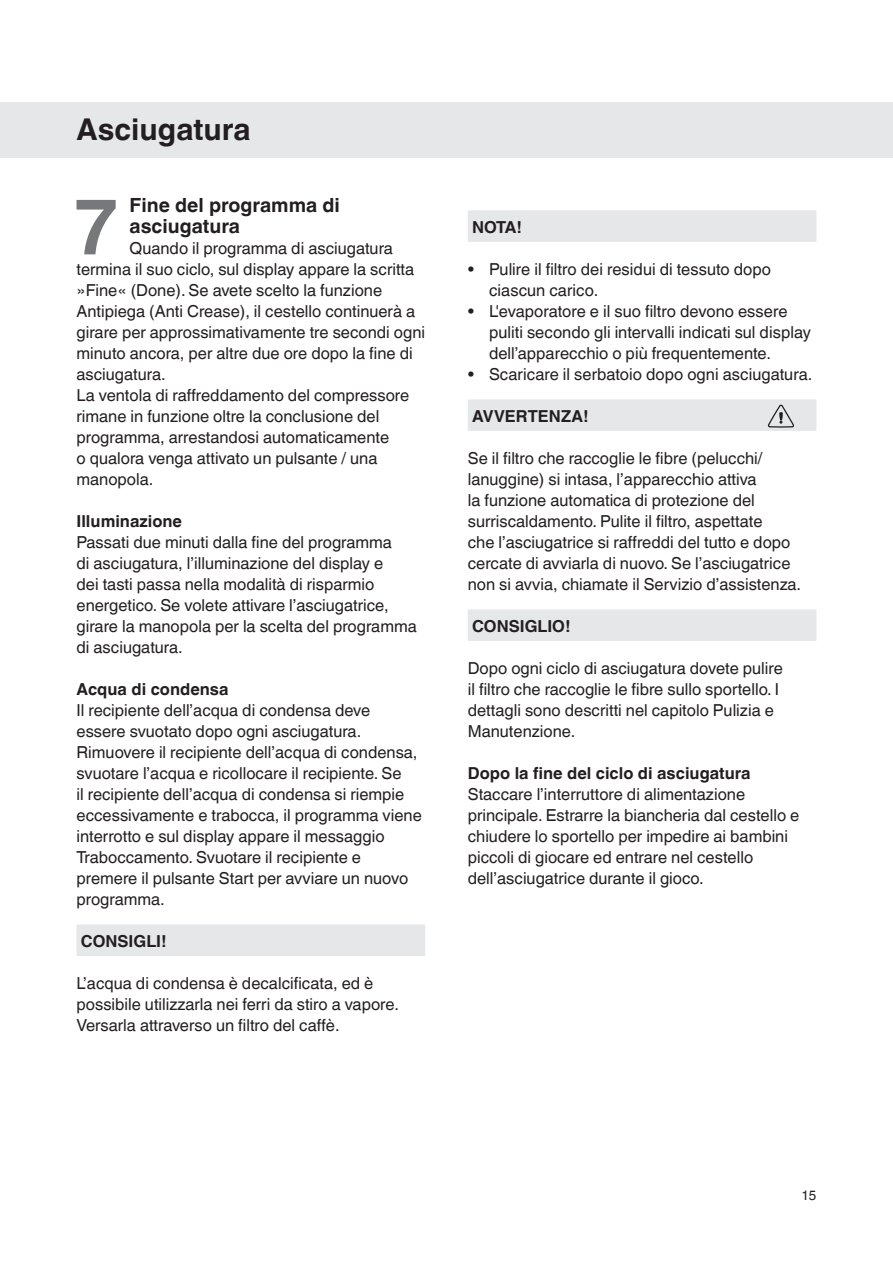
<style>
.page{position:relative;width:893px;height:1263px;background:#fff}
.page>*{position:absolute;margin:0;border:0;box-sizing:border-box;transform-origin:0 0}
.naslov_2{font:700 78px "Helvetica Linotype";color:#76787b}
.naslov_1-1{font:700 30px "Helvetica Linotype";color:#231f20}
.naslov_2-2{font:700 19.5px/21px "Helvetica Linotype";color:#231f20}
.tekst{font:16.5px/21px "Helvetica Linotype";color:#231f20}
.naslov_3{font:700 16.5px "Helvetica Linotype";color:#231f20}
.podnaslov_v_sivini{font:700 16.5px "Helvetica Linotype";color:#231f20}
.t1{font:13.5px "Helvetica Linotype";color:#231f20}
</style>
<div class="page">
<div style="left:0;top:102px;width:893px;height:55px;background:#e6e7e9"></div>
<div style="left:77px;top:924px;width:348px;height:32px;background:#e6e7e9"></div>
<div style="left:468px;top:210px;width:348px;height:32px;background:#e6e7e9"></div>
<div style="left:468px;top:399px;width:348px;height:32px;background:#e6e7e9"></div>
<div style="left:468px;top:609px;width:348px;height:32px;background:#e6e7e9"></div>
<svg style="left:767px;top:404px;width:27px;height:24px"></svg>
<p class="naslov_1-1" style="left:77px;top:113px;width:176px">Asciugatura</p>
<p class="naslov_2" style="left:74px;top:182px;width:46px">7</p>
<p class="naslov_2-2" style="left:130px;top:195px;width:212px">Fine del programma di asciugatura</p>
<p class="tekst" style="left:77px;top:238px;width:350px;text-indent:53px">Quando il programma di asciugatura termina il suo ciclo, sul display appare la scritta »Fine« (Done). Se avete scelto la funzione Antipiega (Anti Crease), il cestello continuerà a girare per approssimativamente tre secondi ogni minuto ancora, per altre due ore dopo la fine di asciugatura.</p>
<p class="tekst" style="left:77px;top:385px;width:334px">La ventola di raffreddamento del compressore rimane in funzione oltre la conclusione del programma, arrestandosi automaticamente<br>o qualora venga attivato un pulsante / una manopola.</p>
<p class="naslov_3" style="left:77px;top:512px;width:107px">Illuminazione</p>
<p class="tekst" style="left:77px;top:532px;width:342px">Passati due minuti dalla fine del programma<br>di asciugatura, l’illuminazione del display e<br>dei tasti passa nella modalità di risparmio energetico. Se volete attivare l’asciugatrice, girare la manopola per la scelta del programma di asciugatura.</p>
<p class="naslov_3" style="left:77px;top:680px;width:154px">Acqua di condensa</p>
<p class="tekst" style="left:77px;top:700px;width:347px">Il recipiente dell’acqua di condensa deve essere svuotato dopo ogni asciugatura.<br>Rimuovere il recipiente dell’acqua di condensa, svuotare l’acqua e ricollocare il recipiente. Se<br>il recipiente dell’acqua di condensa si riempie eccessivamente e trabocca, il programma viene interrotto e sul display appare il messaggio Traboccamento. Svuotare il recipiente e premere il pulsante Start per avviare un nuovo programma.</p>
<p class="podnaslov_v_sivini" style="left:81px;top:932px;width:87px">CONSIGLI!</p>
<p class="tekst" style="left:77px;top:973px;width:324px">L’acqua di condensa è decalcificata, ed è possibile utilizzarla nei ferri da stiro a vapore.<br>Versarla attraverso un filtro del caffè.</p>
<p class="podnaslov_v_sivini" style="left:472px;top:218px;width:51px">NOTA!</p>
<p class="tekst" style="left:489px;top:259px;width:283px;text-indent:-21px">• Pulire il filtro dei residui di tessuto dopo ciascun carico.</p>
<p class="tekst" style="left:489px;top:301px;width:323px;text-indent:-21px">• L'evaporatore e il suo filtro devono essere puliti secondo gli intervalli indicati sul display dell’apparecchio o più frequentemente.</p>
<p class="tekst" style="left:468px;top:364px;width:346px">• Scaricare il serbatoio dopo ogni asciugatura.</p>
<p class="podnaslov_v_sivini" style="left:472px;top:407px;width:118px">AVVERTENZA!</p>
<p class="tekst" style="left:468px;top:448px;width:335px">Se il filtro che raccoglie le fibre (pelucchi/ lanuggine) si intasa, l’apparecchio attiva<br>la funzione automatica di protezione del surriscaldamento. Pulite il filtro, aspettate<br>che l’asciugatrice si raffreddi del tutto e dopo cercate di avviarla di nuovo. Se l’asciugatrice non si avvia, chiamate il Servizio d’assistenza.</p>
<p class="podnaslov_v_sivini" style="left:472px;top:617px;width:100px">CONSIGLIO!</p>
<p class="tekst" style="left:468px;top:658px;width:317px">Dopo ogni ciclo di asciugatura dovete pulire il filtro che raccoglie le fibre sullo sportello. I dettagli sono descritti nel capitolo Pulizia e Manutenzione.</p>
<p class="naslov_3" style="left:468px;top:764px;width:284px">Dopo la fine del ciclo di asciugatura</p>
<p class="tekst" style="left:468px;top:784px;width:333px">Staccare l’interruttore di alimentazione principale. Estrarre la biancheria dal cestello e chiudere lo sportello per impedire ai bambini piccoli di giocare ed entrare nel cestello dell’asciugatrice durante il gioco.</p>
<p class="t1" style="left:801px;top:1188px;width:17px">15</p>
</div>
